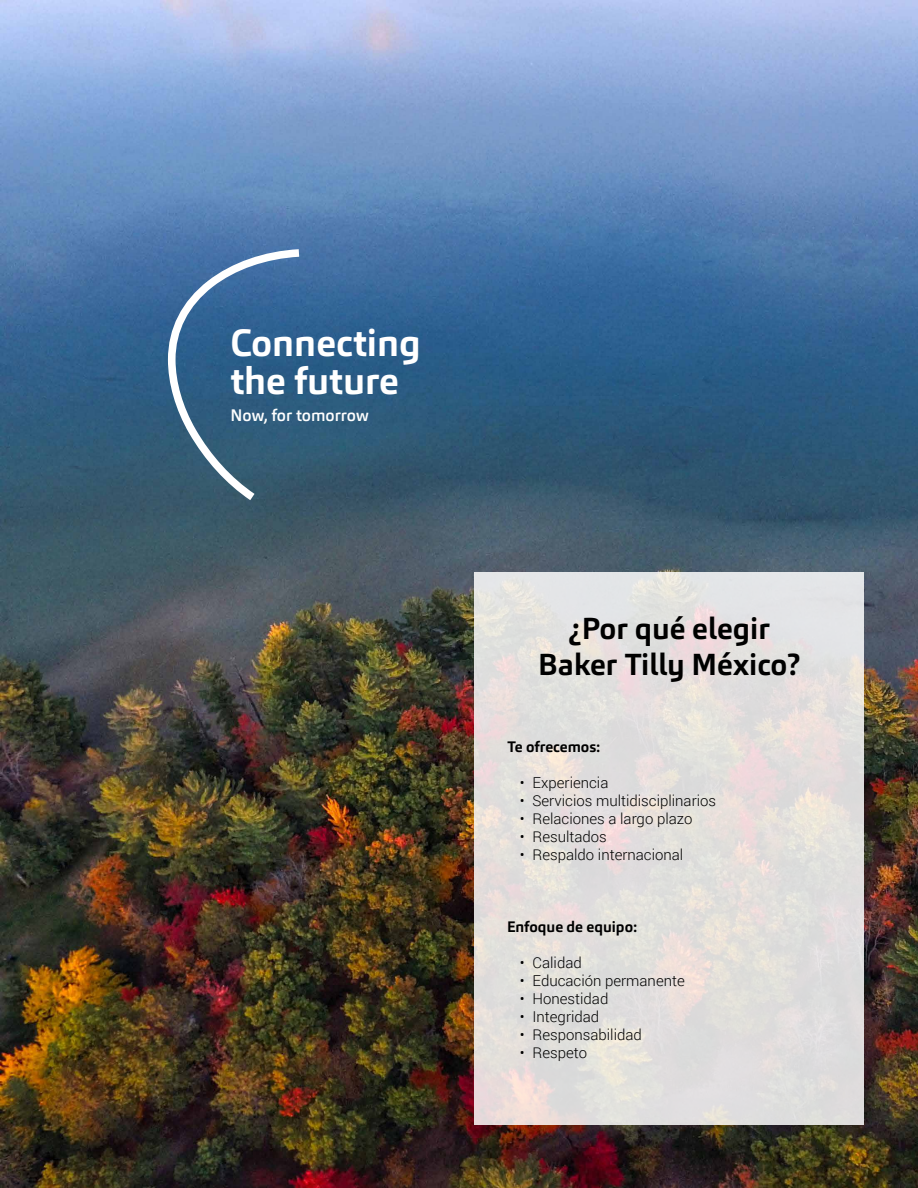
<style>
.page{position:relative;width:918px;height:1188px;background:#fff}
.page>*{position:absolute;margin:0;border:0;box-sizing:border-box;transform-origin:0 0}
.t1{font:700 37.5px/37.5px "Carnac";color:#fff}
.t2{font:700 30px/36px "Carnac";color:#000;text-align:center}
.t3{font:500 16.5px "Carnac";color:#fff}
.t4{font:300 15px "Roboto";color:#000}
.t5{font:700 15px "Carnac";color:#000}
</style>
<div class="page">
<img style="left:0;top:0;width:918px;height:1188px">
<svg style="left:168px;top:249px;width:131px;height:251px;background:#436c90"></svg>
<svg style="left:475px;top:572px;width:389px;height:552px;background:#e3dfdd"></svg>
<h1 class="t1" style="left:230px;top:325px;width:192px">Connecting the future</h1>
<p class="t3" style="left:230px;top:405px;width:140px">Now, for tomorrow</p>
<h2 class="t2" style="left:538px;top:611px;width:263px">¿Por qué elegir<br>Baker Tilly México?</h2>
<p class="t5" style="left:507px;top:737px;width:95px">Te ofrecemos:</p>
<p class="t4" style="left:520px;top:772px;width:90px">• Experiencia</p>
<p class="t4" style="left:520px;top:790px;width:198px">• Servicios multidisciplinarios</p>
<p class="t4" style="left:520px;top:808px;width:174px">• Relaciones a largo plazo</p>
<p class="t4" style="left:520px;top:826px;width:89px">• Resultados</p>
<p class="t4" style="left:520px;top:844px;width:165px">• Respaldo internacional</p>
<p class="t5" style="left:507px;top:917px;width:132px">Enfoque de equipo:</p>
<p class="t4" style="left:520px;top:952px;width:64px">• Calidad</p>
<p class="t4" style="left:520px;top:970px;width:167px">• Educación permanente</p>
<p class="t4" style="left:520px;top:988px;width:90px">• Honestidad</p>
<p class="t4" style="left:520px;top:1006px;width:81px">• Integridad</p>
<p class="t4" style="left:520px;top:1024px;width:124px">• Responsabilidad</p>
<p class="t4" style="left:520px;top:1042px;width:69px">• Respeto</p>
</div>
